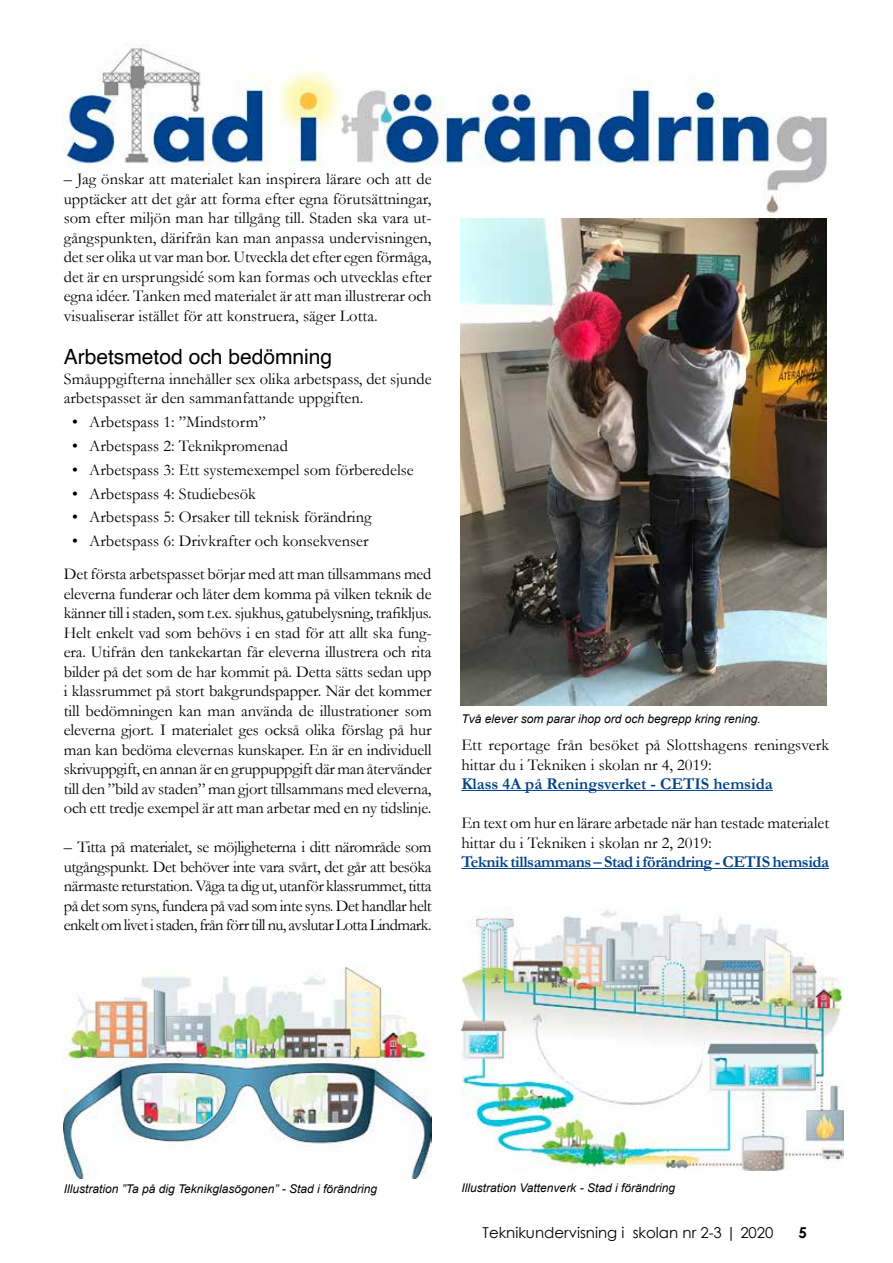
<style>
.page{position:relative;width:893px;height:1263px;background:#fff}
.page>*{position:absolute;margin:0;border:0;box-sizing:border-box;transform-origin:0 0}
.t1{font:21px "Helvetica";color:#000}
.t2{font:16.5px/19.5px "Garamond";color:#000}
.t3{font:700 16.5px "Garamond";letter-spacing:-.025em;color:#004289}
.t4{font:700 16.5px "Garamond";color:#004289}
.t5{font:15px "Century Gothic";color:#000}
.t6{font:700 15px "Century Gothic";color:#000}
.t7{font:italic 12px "Arial";color:#000}
</style>
<div class="page">
<img style="left:64px;top:44px;width:763px;height:173px">
<hr style="left:461px;top:790px;width:312px;height:1px;background:#004289">
<hr style="left:461px;top:868px;width:368px;height:1px;background:#004289">
<img style="left:461px;top:218px;width:366px;height:488px">
<img style="left:64px;top:967px;width:368px;height:211px">
<img style="left:461px;top:907px;width:383px;height:263px">
<p class="t2" style="left:64px;top:169px;width:369px;text-align:justify">– Jag önskar att materialet kan inspirera lärare och att de upptäcker att det går att forma efter egna förutsättningar, som efter miljön man har tillgång till. Staden ska vara ut&shy;gångspunkten, därifrån kan man anpassa undervisningen, det ser olika ut var man bor. Utveckla det efter egen förmåga, det är en ursprungsidé som kan formas och utvecklas efter egna idéer. Tanken med materialet är att man illustrerar och visualiserar istället för att konstruera, säger Lotta.</p>
<p class="t1" style="left:64px;top:341px;width:270px">Arbetsmetod och bedömning</p>
<p class="t2" style="left:64px;top:369px;width:369px">Småuppgifterna innehåller sex olika arbetspass, det sjunde arbetspasset är den sammanfattande uppgiften.</p>
<p class="t2" style="left:72px;top:412px;width:195px">• Arbetspass 1: ”Mindstorm”</p>
<p class="t2" style="left:72px;top:436px;width:217px">• Arbetspass 2: Teknikpromenad</p>
<p class="t2" style="left:72px;top:459px;width:343px">• Arbetspass 3: Ett systemexempel som förberedelse</p>
<p class="t2" style="left:72px;top:483px;width:185px">• Arbetspass 4: Studiebesök</p>
<p class="t2" style="left:72px;top:507px;width:301px">• Arbetspass 5: Orsaker till teknisk förändring</p>
<p class="t2" style="left:64px;top:524px;width:369px;line-height:33px;text-indent:8px">• Arbetspass 6: Drivkrafter och konsekvenser<br>Det första arbetspasset börjar med att man tillsammans med</p>
<p class="t2" style="left:64px;top:583px;width:369px;text-align:justify">eleverna funderar och låter dem komma på vilken teknik de känner till i staden, som t.ex. sjukhus, gatubelysning, trafikljus.<br>Helt enkelt vad som behövs i en stad för att allt ska fung&shy;era. Utifrån den tankekartan får eleverna illustrera och rita bilder på det som de har kommit på. Detta sätts sedan upp i klassrummet på stort bakgrundspapper. När det kommer till bedömningen kan man använda de illustrationer som eleverna gjort. I materialet ges också olika förslag på hur man kan bedöma elevernas kunskaper. En är en individuell skrivuppgift, en annan är en gruppuppgift där man återvänder till den ”bild av staden” man gjort tillsammans med eleverna, och ett tredje exempel är att man arbetar med en ny tidslinje.</p>
<p class="t2" style="left:64px;top:837px;width:369px;text-align:justify">– Titta på materialet, se möjligheterna i ditt närområde som utgångspunkt. Det behöver inte vara svårt, det går att besöka närmaste returstation. Våga ta dig ut, utanför klassrummet, titta på det som syns, fundera på vad som inte syns. Det handlar helt enkelt om livet i staden, från förr till nu, avslutar Lotta Lindmark.</p>
<p class="t7" style="left:461px;top:711px;width:301px">Två elever som parar ihop ord och begrepp kring rening.</p>
<p class="t2" style="left:461px;top:735px;width:369px">Ett reportage från besöket på Slottshagens reningsverk hittar du i Tekniken i skolan nr 4, 2019:</p>
<p class="t4" style="left:461px;top:773px;width:313px">Klass 4A på Reningsverket - CETIS hemsida</p>
<p class="t2" style="left:461px;top:813px;width:369px">En text om hur en lärare arbetade när han testade materialet hittar du i Tekniken i skolan nr 2, 2019:</p>
<p class="t3" style="left:461px;top:851px;width:369px">Teknik tillsammans – Stad i förändring - CETIS hemsida</p>
<p class="t7" style="left:64px;top:1181px;width:315px">Illustration ”Ta på dig Teknikglasögonen” - Stad i förändring</p>
<p class="t7" style="left:461px;top:1180px;width:215px">Illustration Vattenverk - Stad i förändring</p>
<p class="t5" style="left:483px;top:1222px;width:292px">Teknikundervisning i skolan nr 2-3 | 2020</p>
<p class="t6" style="left:798px;top:1221px;width:10px">5</p>
</div>
